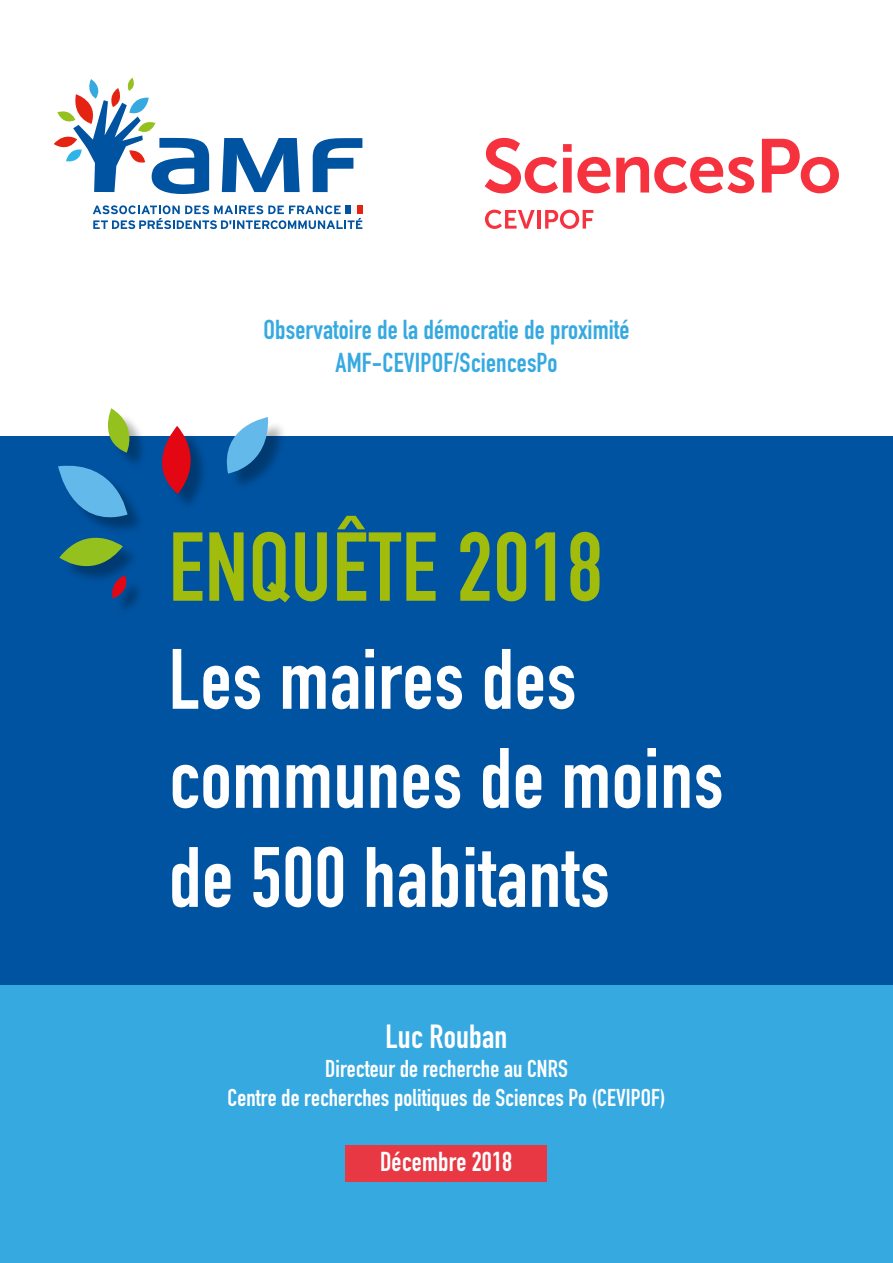
<style>
.page{position:relative;width:893px;height:1263px;background:#fff}
.page>*{position:absolute;margin:0;border:0;box-sizing:border-box;transform-origin:0 0}
.t1{font:96px "DIN Engschrift";letter-spacing:.01em;color:#a2bc0c}
.t2{font:84px/99px "DIN Engschrift";letter-spacing:.01em;color:#fff}
.t3{font:33px "DIN Engschrift";letter-spacing:.005em;color:#fff}
.t4{font:27px/32.4px "DIN Engschrift";letter-spacing:.005em;color:#36a9e1;text-align:center}
.t5{font:27px "DIN Engschrift";letter-spacing:.005em;color:#fff}
.t6{font:24px/28.8px "DIN Engschrift";letter-spacing:.005em;color:#fff;text-align:center}
</style>
<div class="page">
<div style="left:0;top:894px;width:893px;height:369px;background:#36a9e1"></div>
<svg style="left:222px;top:138px;width:78px;height:54px"></svg>
<svg style="left:313px;top:138px;width:49px;height:54px"></svg>
<div style="left:357px;top:206px;width:6px;height:8px;background:#e42313"></div>
<svg style="left:54px;top:78px;width:155px;height:116px"></svg>
<svg style="left:93px;top:205px;width:269px;height:24px"></svg>
<div style="left:346px;top:1145px;width:201px;height:36px;background:#e83843"></div>
<svg style="left:485px;top:138px;width:125px;height:55px"></svg>
<svg style="left:616px;top:157px;width:138px;height:36px"></svg>
<svg style="left:762px;top:139px;width:77px;height:54px"></svg>
<svg style="left:485px;top:210px;width:50px;height:19px"></svg>
<hr style="left:537px;top:210px;width:3px;height:19px;background:#f7323f">
<svg style="left:545px;top:210px;width:48px;height:19px"></svg>
<div style="left:0;top:436px;width:893px;height:548px;background:#0053a1"></div>
<div style="left:61px;top:412px;width:226px;height:204px;background:#000;opacity:.3"></div>
<svg style="left:219px;top:417px;width:51px;height:57px"></svg>
<svg style="left:58px;top:408px;width:149px;height:190px"></svg>
<p class="t4" style="left:263px;top:313px;width:368px">Observatoire de la démocratie de proximité<br>AMF-CEVIPOF/SciencesPo</p>
<h1 class="t1" style="left:169px;top:511px;width:436px">ENQUÊTE 2018</h1>
<h2 class="t2" style="left:169px;top:629px;width:556px">Les maires des communes de moins de 500 habitants</h2>
<h3 class="t3" style="left:386px;top:1017px;width:123px">Luc Rouban</h3>
<p class="t6" style="left:227px;top:1054px;width:439px">Directeur de recherche au CNRS<br>Centre de recherches politiques de Sciences Po (CEVIPOF)</p>
<p class="t5" style="left:380px;top:1146px;width:134px">Décembre 2018</p>
</div>
